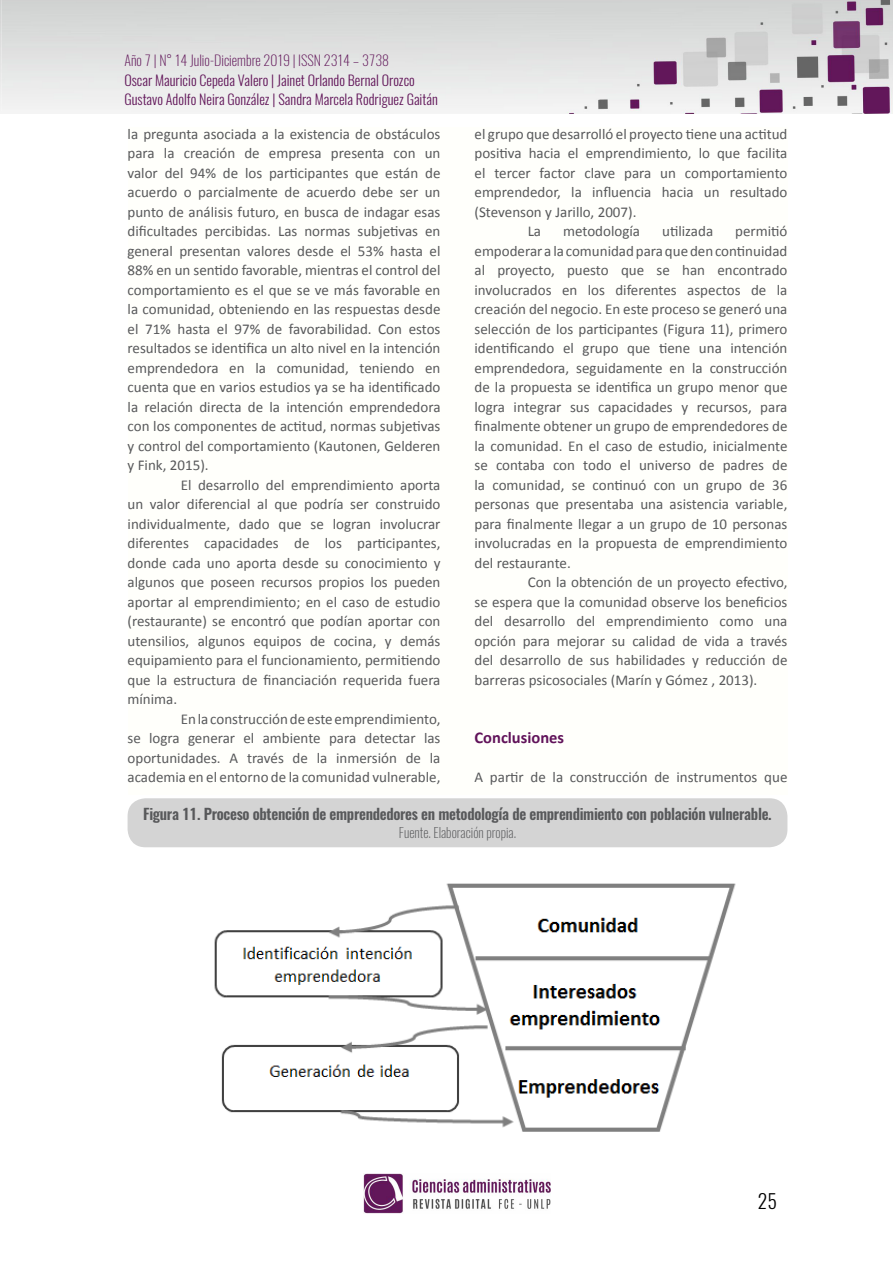
<style>
.page{position:relative;width:893px;height:1263px;background:#fff}
.page>*{position:absolute;margin:0;border:0;box-sizing:border-box;transform-origin:0 0}
.t1{font:300 19.5px "Oswald";color:#000}
.t2{font:700 16.5px "Calibri";color:#61135a}
.t3{font:15px/19.5px "Calibri";color:#58595b;text-align:justify}
.t4{font:600 15px "Oswald";letter-spacing:-.02em;color:#58595b}
.t5{font:300 14.1px/19.5px "Oswald";color:#62175a}
.t6{font:200 14.1px "Oswald";color:#62175a}
.t7{font:200 13.5px "Oswald";color:#58595b}
</style>
<div class="page">
<img style="left:0;top:0;width:893px;height:113px">
<img style="left:0;top:1px;width:2px;height:110px">
<img style="left:363px;top:1173px;width:188px;height:41px">
<div style="left:128px;top:128px;width:659px;height:667px;background:#fffffb"></div>
<img style="left:214px;top:883px;width:522px;height:249px">
<div style="left:128px;top:798px;width:659px;height:49px;background:#d4d4d4;border-radius:18px"></div>
<p class="t6" style="left:124px;top:48px;width:266px">Año 7 | N° 14 Julio-Diciembre 2019 | ISSN 2314 – 3738</p>
<p class="t5" style="left:124px;top:69px;width:315px">Oscar Mauricio Cepeda Valero | Jainet Orlando Bernal Orozco<br>Gustavo Adolfo Neira González | Sandra Marcela Rodriguez Gaitán</p>
<p class="t3" style="left:128px;top:124px;width:314px">la pregunta asociada a la existencia de obstáculos para la creación de empresa presenta con un valor del 94% de los participantes que están de acuerdo o parcialmente de acuerdo debe ser un punto de análisis futuro, en busca de indagar esas dificultades percibidas. Las normas subjetivas en general presentan valores desde el 53% hasta el 88% en un sentido favorable, mientras el control del comportamiento es el que se ve más favorable en la comunidad, obteniendo en las respuestas desde el 71% hasta el 97% de favorabilidad. Con estos resultados se identifica un alto nivel en la intención emprendedora en la comunidad, teniendo en cuenta que en varios estudios ya se ha identificado la relación directa de la intención emprendedora con los componentes de actitud, normas subjetivas y control del comportamiento (Kautonen, Gelderen y Fink, 2015).</p>
<p class="t3" style="left:128px;top:475px;width:314px;text-indent:53px">El desarrollo del emprendimiento aporta un valor diferencial al que podría ser construido individualmente, dado que se logran involucrar diferentes capacidades de los participantes, donde cada uno aporta desde su conocimiento y algunos que poseen recursos propios los pueden aportar al emprendimiento; en el caso de estudio (restaurante) se encontró que podían aportar con utensilios, algunos equipos de cocina, y demás equipamiento para el funcionamiento, permitiendo que la estructura de financiación requerida fuera mínima.</p>
<p class="t3" style="left:128px;top:709px;width:314px;text-indent:53px">En la construcción de este emprendimiento, se logra generar el ambiente para detectar las oportunidades. A través de la inmersión de la academia en el entorno de la comunidad vulnerable,</p>
<p class="t3" style="left:474px;top:124px;width:314px">el grupo que desarrolló el proyecto tiene una actitud</p>
<p class="t3" style="left:474px;top:144px;width:314px">positiva hacia el emprendimiento, lo que facilita</p>
<p class="t3" style="left:474px;top:163px;width:314px">el tercer factor clave para un comportamiento</p>
<p class="t3" style="left:474px;top:183px;width:314px">emprendedor, la influencia hacia un resultado</p>
<p class="t3" style="left:474px;top:202px;width:163px">(Stevenson y Jarillo, 2007).</p>
<p class="t3" style="left:528px;top:222px;width:15px">La</p>
<p class="t3" style="left:563px;top:222px;width:78px">metodología</p>
<p class="t3" style="left:662px;top:222px;width:53px">utilizada</p>
<p class="t3" style="left:474px;top:222px;width:314px;text-indent:261px">permitió empoderar a la comunidad para que den continuidad al proyecto, puesto que se han encontrado involucrados en los diferentes aspectos de la creación del negocio. En este proceso se generó una selección de los participantes (Figura 11), primero identificando el grupo que tiene una intención emprendedora, seguidamente en la construcción de la propuesta se identifica un grupo menor que logra integrar sus capacidades y recursos, para finalmente obtener un grupo de emprendedores de la comunidad. En el caso de estudio, inicialmente se contaba con todo el universo de padres de la comunidad, se continuó con un grupo de 36 personas que presentaba una asistencia variable, para finalmente llegar a un grupo de 10 personas involucradas en la propuesta de emprendimiento del restaurante.</p>
<p class="t3" style="left:474px;top:573px;width:314px;text-indent:53px">Con la obtención de un proyecto efectivo, se espera que la comunidad observe los beneficios del desarrollo del emprendimiento como una opción para mejorar su calidad de vida a través del desarrollo de sus habilidades y reducción de barreras psicosociales (Marín y Gómez , 2013).</p>
<p class="t2" style="left:474px;top:727px;width:91px">Conclusiones</p>
<p class="t3" style="left:474px;top:768px;width:314px">A partir de la construcción de instrumentos que</p>
<p class="t4" style="left:143px;top:806px;width:630px">Figura 11. Proceso obtención de emprendedores en metodología de emprendimiento con población vulnerable.</p>
<p class="t7" style="left:399px;top:821px;width:119px">Fuente. Elaboración propia.</p>
<h1 class="t1" style="left:758px;top:1183px;width:20px">25</h1>
</div>
